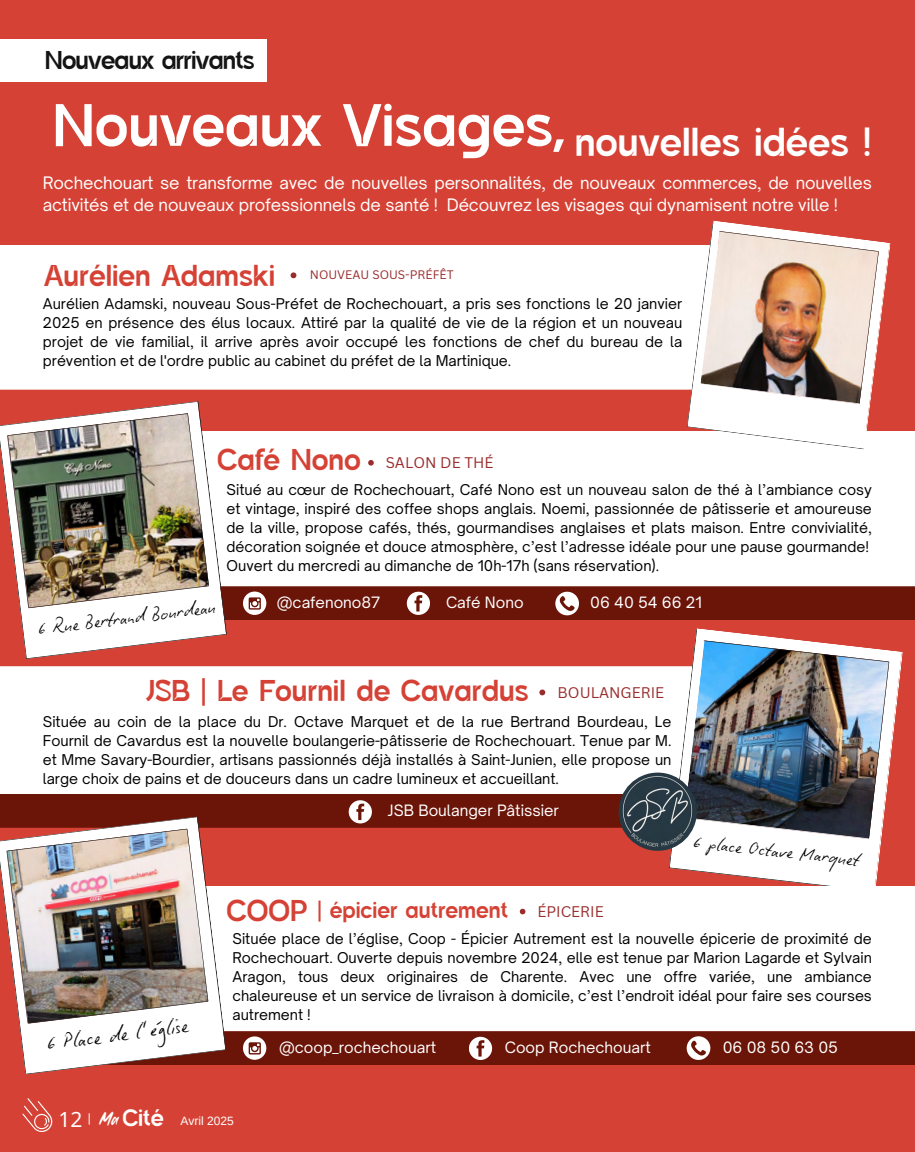
<style>
.page{position:relative;width:915px;height:1152px;background:#d54235}
.page>*{position:absolute;margin:0;border:0;box-sizing:border-box;transform-origin:0 0}
.t1{font:63px "Amidone Grotesk";color:#fff}
.t2{font:42px "Amidone Grotesk";color:#fff}
.t3{font:31.5px "Amidone Grotesk";color:#d54235}
.t4{font:27px "Amidone Grotesk";letter-spacing:-.03em;color:#141414}
.t5{font:24.75px "Amidone Grotesk";color:#fff}
.t6{font:24px "Amidone Grotesk";color:#d54235}
.t7{font:21px "Biro Script Plus";color:#000}
.t8{font:21px "Noto Sans";color:#fff}
.t9{font:18.75px "Biro Script Plus";color:#000}
.t10{font:18px "Spotlight";color:#fff}
.t11{font:16.5px/22.5px "Open Sauce One";letter-spacing:-.01em;color:#fff}
.t12{font:15px "Open Sauce One";color:#fff}
.t13{font:15px "Canva Sans";color:#992c2c}
.t14{font:14.25px/19px "Open Sauce One";color:#000;text-align:justify}
.t15{font:12px "Canva Sans";color:#992c2c}
.t16{font:12px "Arimo";color:#fff}
</style>
<div class="page">
<div style="left:0;top:245px;width:686px;height:145px;background:#fff"></div>
<div style="left:143px;top:431px;width:772px;height:161px;background:#fff"></div>
<svg style="left:290px;top:272px;width:6px;height:6px"></svg>
<div style="left:0;top:39px;width:266px;height:42px;background:#fff"></div>
<div style="left:0;top:666px;width:669px;height:128px;background:#fff"></div>
<svg style="left:539px;top:690px;width:6px;height:5px"></svg>
<svg style="left:669px;top:666px;width:14px;height:221px;fill:#fff"></svg>
<img style="left:683px;top:628px;width:220px;height:259px">
<svg style="left:0;top:794px;width:711px;height:34px"></svg>
<img style="left:618px;top:773px;width:79px;height:78px;border-radius:50%">
<div style="left:143px;top:887px;width:772px;height:161px;background:#fff"></div>
<svg style="left:22px;top:1050px;width:79px;height:24px"></svg>
<img style="left:0;top:816px;width:226px;height:234px">
<svg style="left:686px;top:245px;width:13px;height:184px;fill:#fff"></svg>
<img style="left:699px;top:221px;width:191px;height:228px">
<svg style="left:23px;top:634px;width:204px;height:25px"></svg>
<img style="left:0;top:401px;width:227px;height:233px">
<svg style="left:22px;top:1098px;width:30px;height:34px"></svg>
<svg style="left:193px;top:586px;width:722px;height:34px"></svg>
<svg style="left:520px;top:909px;width:5px;height:5px"></svg>
<svg style="left:368px;top:460px;width:6px;height:6px"></svg>
<svg style="left:53px;top:1031px;width:862px;height:34px"></svg>
<p class="t4" style="left:45px;top:44px;width:211px">Nouveaux arrivants</p>
<p class="t1" style="left:53px;top:86px;width:514px">Nouveaux Visages,</p>
<p class="t2" style="left:574px;top:116px;width:298px">nouvelles idées !</p>
<p class="t11" style="left:43px;top:171px;width:830px">Rochechouart se transforme avec de nouvelles personnalités, de nouveaux commerces, de nouvelles activités et de nouveaux professionnels de santé ! Découvrez les visages qui dynamisent notre ville !</p>
<p class="t3" style="left:44px;top:256px;width:232px">Aurélien Adamski</p>
<p class="t15" style="left:310px;top:267px;width:145px">NOUVEAU SOUS-PRÉFÊT</p>
<h4 class="t14" style="left:43px;top:294px;width:641px">Aurélien Adamski, nouveau Sous-Préfet de Rochechouart, a pris ses fonctions le 20 janvier 2025 en présence des élus locaux. Attiré par la qualité de vie de la région et un nouveau projet de vie familial, il arrive après avoir occupé les fonctions de chef du bureau de la prévention et de l'ordre public au cabinet du préfet de la Martinique.</h4>
<p class="t3" style="left:217px;top:440px;width:145px">Café Nono</p>
<p class="t13" style="left:386px;top:452px;width:109px">SALON DE THÉ</p>
<p class="t14" style="left:226px;top:480px;width:647px">Situé au cœur de Rochechouart, Café Nono est un nouveau salon de thé à l’ambiance cosy et vintage, inspiré des coffee shops anglais. Noemi, passionnée de pâtisserie et amoureuse de la ville, propose cafés, thés, gourmandises anglaises et plats maison. Entre convivialité, décoration soignée et douce atmosphère, c’est l’adresse idéale pour une pause gourmande!</p>
<p class="t14" style="left:226px;top:556px;width:434px">Ouvert du mercredi au dimanche de 10h-17h (sans réservation).</p>
<p class="t12" style="left:277px;top:593px;width:105px">@cafenono87</p>
<p class="t12" style="left:446px;top:593px;width:79px">Café Nono</p>
<p class="t12" style="left:590px;top:593px;width:113px">06 40 54 66 21</p>
<h3 class="t9" style="left:37px;top:617px;width:180px;rotate:-7deg">6 Rue Bertrand Bourdeau</h3>
<p class="t3" style="left:146px;top:671px;width:384px">JSB | Le Fournil de Cavardus</p>
<h4 class="t14" style="left:43px;top:712px;width:630px">Située au coin de la place du Dr. Octave Marquet et de la rue Bertrand Bourdeau, Le Fournil de Cavardus est la nouvelle boulangerie-pâtisserie de Rochechouart. Tenue par M. et Mme Savary-Bourdier, artisans passionnés déjà installés à Saint-Junien, elle propose un large choix de pains et de douceurs dans un cadre lumineux et accueillant.</h4>
<h5 class="t13" style="left:557px;top:682px;width:108px">BOULANGERIE</h5>
<h6 class="t7" style="left:46px;top:1030px;width:144px;rotate:-7deg">6 Place de l’église</h6>
<h2 class="t12" style="left:388px;top:801px;width:173px">JSB Boulanger Pâtissier</h2>
<p class="t9" style="left:695px;top:830px;width:168px;rotate:6deg">6 place Octave Marquet</p>
<p class="t3" style="left:226px;top:891px;width:82px">COOP</p>
<p class="t13" style="left:537px;top:901px;width:68px">ÉPICERIE</p>
<p class="t14" style="left:232px;top:929px;width:641px">Située place de l’église, Coop - Épicier Autrement est la nouvelle épicerie de proximité de Rochechouart. Ouverte depuis novembre 2024, elle est tenue par Marion Lagarde et Sylvain Aragon, tous deux originaires de Charente. Avec une offre variée, une ambiance chaleureuse et un service de livraison à domicile, c’est l’endroit idéal pour faire ses courses autrement !</p>
<p class="t6" style="left:317px;top:895px;width:192px">| épicier autrement</p>
<h4 class="t12" style="left:279px;top:1038px;width:159px">@coop_rochechouart</h4>
<p class="t12" style="left:505px;top:1038px;width:148px">Coop Rochechouart</p>
<p class="t12" style="left:722px;top:1038px;width:117px">06 08 50 63 05</p>
<p class="t8" style="left:58px;top:1105px;width:26px">12</p>
<p class="t16" style="left:88px;top:1111px;width:5px">|</p>
<p class="t10" style="left:100px;top:1110px;width:20px">Ma</p>
<p class="t5" style="left:122px;top:1103px;width:43px">Cité</p>
<p class="t16" style="left:180px;top:1115px;width:55px">Avril 2025</p>
</div>
